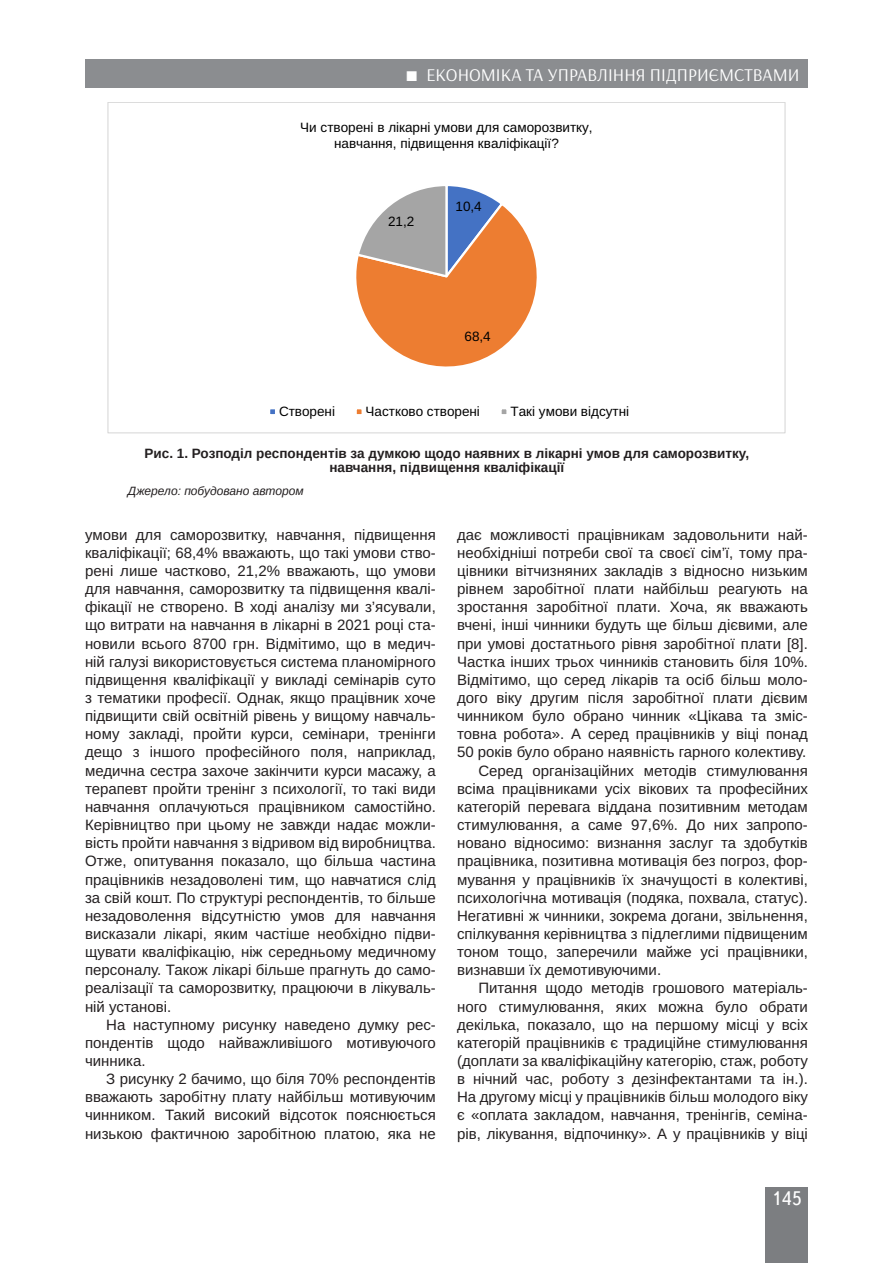
<style>
.page{position:relative;width:893px;height:1263px;background:#fff}
.page>*{position:absolute;margin:0;border:0;box-sizing:border-box;transform-origin:0 0}
.t1{font:19.5px "Ukrainian Text";color:#fff}
.t2{font:18px "Arsenal";color:#fff}
.Текст_основной_G{font:15px/18.1px "Arimo";color:#231f20;text-align:justify}
.t3{font:13.5px/15.5px "Arimo Roman";color:#000;text-align:center}
.Рисунок{font:700 13.5px "Arimo";color:#231f20}
.Джерело{font:italic 12px "Arimo";color:#231f20}
</style>
<div class="page">
<div style="left:765px;top:1187px;width:43px;height:76px;background:#7c7e81"></div>
<div style="left:85px;top:60px;width:723px;height:28px;background:#8b8d90"></div>
<svg style="left:356px;top:186px;width:181px;height:181px"></svg>
<div style="left:269px;top:408px;width:7px;height:7px;background:#4472c4"></div>
<div style="left:268px;top:407px;width:9px;height:9px;border:2px solid #fff"></div>
<div style="left:356px;top:408px;width:7px;height:7px;background:#ed7d31"></div>
<div style="left:355px;top:407px;width:9px;height:9px;border:2px solid #fff"></div>
<div style="left:501px;top:408px;width:6px;height:7px;background:#a5a5a5"></div>
<div style="left:499px;top:407px;width:10px;height:9px;border:2px solid #fff"></div>
<p class="t2" style="left:426px;top:64px;width:375px">ЕКОНОМІКА ТА УПРАВЛІННЯ ПІДПРИЄМСТВАМИ</p>
<p class="t3" style="left:300px;top:120px;width:294px">Чи створені в лікарні умови для саморозвитку, навчання, підвищення кваліфікації?</p>
<p class="t3" style="left:388px;top:214px;width:28px">21,2</p>
<p class="t3" style="left:456px;top:199px;width:28px">10,4</p>
<p class="t3" style="left:465px;top:329px;width:28px">68,4</p>
<p class="t3" style="left:279px;top:404px;width:58px">Створені</p>
<p class="t3" style="left:366px;top:404px;width:116px">Частково створені</p>
<p class="t3" style="left:511px;top:404px;width:120px">Такі умови відсутні</p>
<p class="Рисунок" style="left:145px;top:444px;width:606px">Рис. 1. Розподіл респондентів за думкою щодо наявних в лікарні умов для саморозвитку,</p>
<p class="Рисунок" style="left:329px;top:458px;width:236px">навчання, підвищення кваліфікації</p>
<p class="Джерело" style="left:128px;top:483px;width:177px">Джерело: побудовано автором</p>
<p class="Текст_основной_G" style="left:85px;top:526px;width:352px">умови для саморозвитку, навчання, підвищення кваліфікації; 68,4% вважають, що такі умови ство&shy;рені лише частково, 21,2% вважають, що умови для навчання, саморозвитку та підвищення квалі&shy;фікації не створено. В ході аналізу ми з’ясували, що витрати на навчання в лікарні в 2021 році ста&shy;новили всього 8700 грн. Відмітимо, що в медич&shy;ній галузі використовується система планомірного підвищення кваліфікації у викладі семінарів суто з тематики професії. Однак, якщо працівник хоче підвищити свій освітній рівень у вищому навчаль&shy;ному закладі, пройти курси, семінари, тренінги дещо з іншого професійного поля, наприклад, медична сестра захоче закінчити курси масажу, а терапевт пройти тренінг з психології, то такі види навчання оплачуються працівником самостійно.<br>Керівництво при цьому не завжди надає можли&shy;вість пройти навчання з відривом від виробництва.<br>Отже, опитування показало, що більша частина працівників незадоволені тим, що навчатися слід за свій кошт. По структурі респондентів, то більше незадоволення відсутністю умов для навчання висказали лікарі, яким частіше необхідно підви&shy;щувати кваліфікацію, ніж середньому медичному персоналу. Також лікарі більше прагнуть до само&shy;реалізації та саморозвитку, працюючи в лікуваль&shy;ній установі.</p>
<p class="Текст_основной_G" style="left:85px;top:1016px;width:352px;text-indent:21px">На наступному рисунку наведено думку рес&shy;пондентів щодо найважливішого мотивуючого чинника.</p>
<p class="Текст_основной_G" style="left:85px;top:1070px;width:352px;text-indent:21px">З рисунку 2 бачимо, що біля 70% респондентів вважають заробітну плату найбільш мотивуючим чинником. Такий високий відсоток пояснюється низькою фактичною заробітною платою, яка не</p>
<p class="Текст_основной_G" style="left:457px;top:526px;width:352px">дає можливості працівникам задовольнити най&shy;необхідніші потреби свої та своєї сім’ї, тому пра&shy;цівники вітчизняних закладів з відносно низьким рівнем заробітної плати найбільш реагують на зростання заробітної плати. Хоча, як вважають вчені, інші чинники будуть ще більш дієвими, але при умові достатнього рівня заробітної плати [8].<br>Частка інших трьох чинників становить біля 10%.<br>Відмітимо, що серед лікарів та осіб більш моло&shy;дого віку другим після заробітної плати дієвим чинником було обрано чинник «Цікава та зміс&shy;товна робота». А серед працівників у віці понад 50 років було обрано наявність гарного колективу.</p>
<p class="Текст_основной_G" style="left:457px;top:762px;width:352px;text-indent:21px">Серед організаційних методів стимулювання всіма працівниками усіх вікових та професійних категорій перевага віддана позитивним методам стимулювання, а саме 97,6%. До них запропо&shy;новано відносимо: визнання заслуг та здобутків працівника, позитивна мотивація без погроз, фор&shy;мування у працівників їх значущості в колективі, психологічна мотивація (подяка, похвала, статус).<br>Негативні ж чинники, зокрема догани, звільнення, спілкування керівництва з підлеглими підвищеним тоном тощо, заперечили майже усі працівники, визнавши їх демотивуючими.</p>
<p class="Текст_основной_G" style="left:457px;top:979px;width:352px;text-indent:21px">Питання щодо методів грошового матеріаль&shy;ного стимулювання, яких можна було обрати декілька, показало, що на першому місці у всіх категорій працівників є традиційне стимулювання (доплати за кваліфікаційну категорію, стаж, роботу в нічний час, роботу з дезінфектантами та ін.).<br>На другому місці у працівників більш молодого віку є «оплата закладом, навчання, тренінгів, семіна&shy;рів, лікування, відпочинку». А у працівників у віці</p>
<h1 class="t1" style="left:771px;top:1188px;width:32px">145</h1>
</div>
